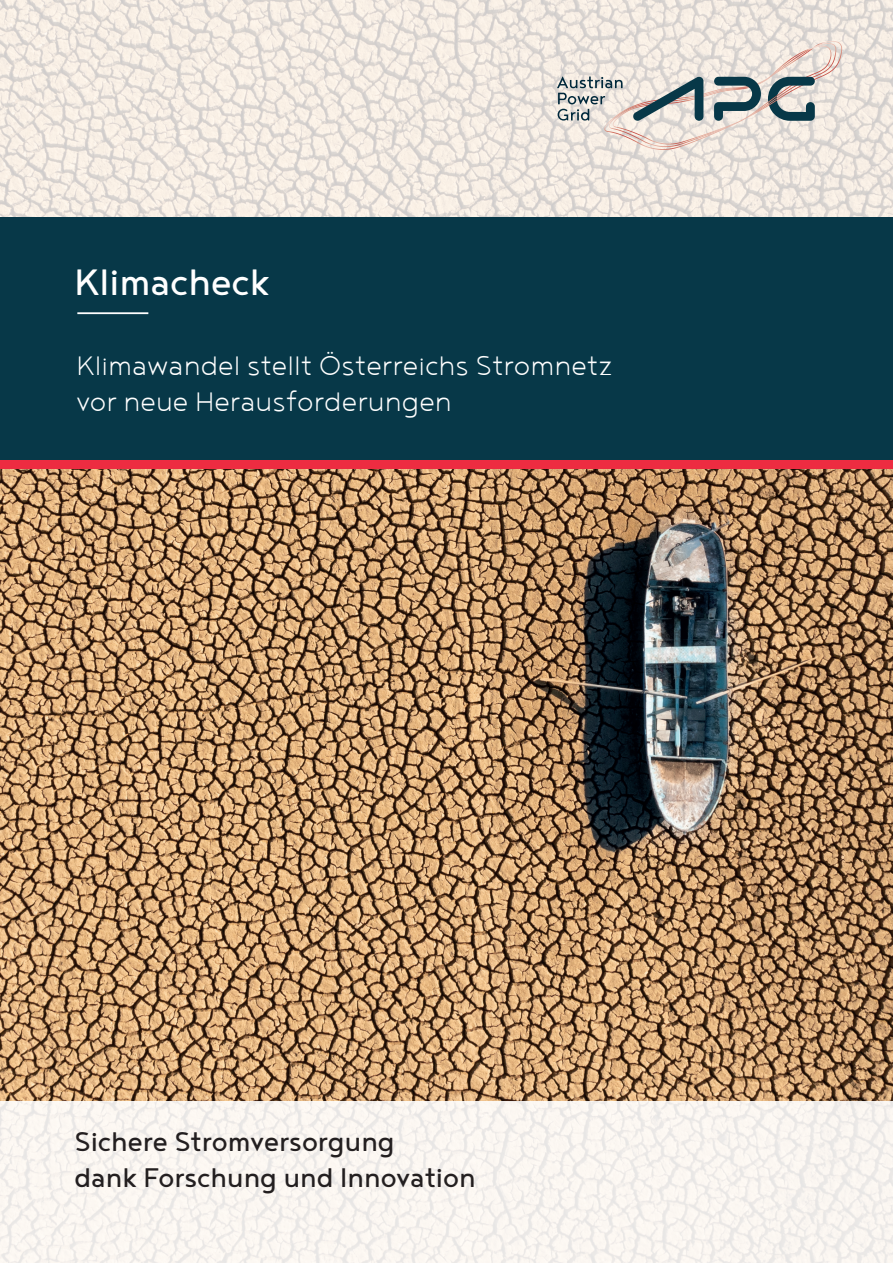
<style>
.page{position:relative;width:893px;height:1263px;background:#fff}
.page>*{position:absolute;margin:0;border:0;box-sizing:border-box;transform-origin:0 0}
.t1{font:45px "Noyh";color:#fff}
.t2{font:300 33px/36px "Noyh";color:#fff}
.t3{font:33px/36px "Noyh";color:#231f20}
</style>
<div class="page">
<img style="left:0;top:468px;width:893px;height:633px">
<div style="left:0;top:223px;width:893px;height:245px;background:#ed2c41"></div>
<svg style="left:0;top:0;width:893px;height:217px;fill:#f5ece3"></svg>
<div style="left:0;top:217px;width:893px;height:242px;background:#073848"></div>
<img style="left:629px;top:77px;width:85px;height:32px">
<img style="left:703px;top:78px;width:11px;height:27px">
<img style="left:709px;top:110px;width:49px;height:24px">
<svg style="left:714px;top:41px;width:127px;height:81px"></svg>
<svg style="left:633px;top:77px;width:70px;height:44px"></svg>
<svg style="left:557px;top:76px;width:66px;height:45px"></svg>
<svg style="left:0;top:1101px;width:893px;height:162px;fill:#faf6f1"></svg>
<hr style="left:77px;top:312px;width:71px;height:2px;background:#fff">
<h1 class="t1" style="left:74px;top:257px;width:197px">Klimacheck</h1>
<p class="t2" style="left:77px;top:347px;width:538px">Klimawandel stellt Österreichs Stromnetz vor neue Herausforderungen</p>
<p class="t3" style="left:74px;top:1122px;width:403px">Sichere Stromversorgung<br>dank Forschung und Innovation</p>
</div>
